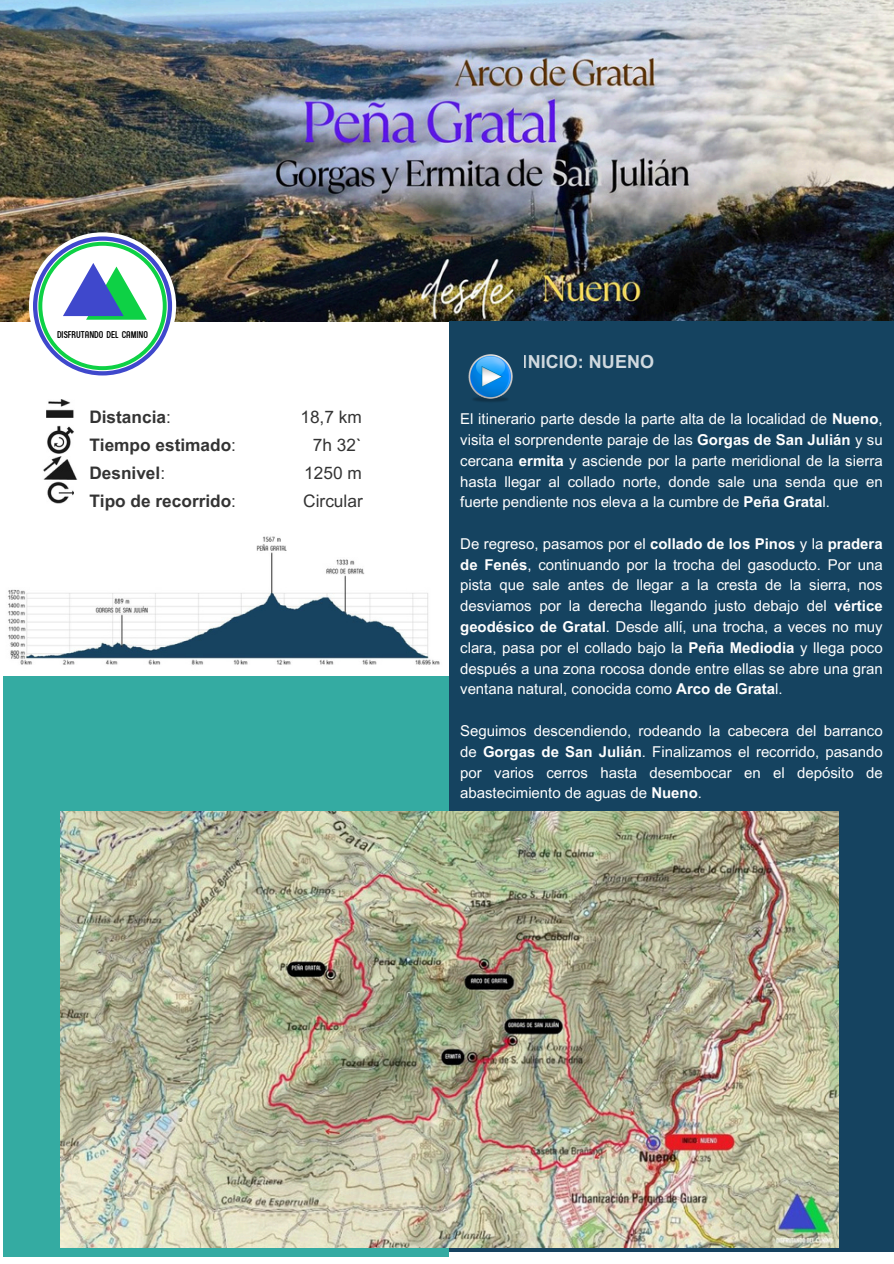
<style>
.page{position:relative;width:894px;height:1264px;background:#fff}
.page>*{position:absolute;margin:0;border:0;box-sizing:border-box;transform-origin:0 0}
.t1{font:700 18px "Arial MT Pro";color:#fff}
.t2{font:700 17.25px "Arial MT Pro";color:#000}
.t3{font:17.25px "Arial MT Pro";color:#000}
.t4{font:15px/20.7px "Arial MT Pro";color:#fff;text-align:justify}
.t5{font:700 9.6px "Arch TH Cond";color:#000}
.s1{font-weight:400}
.s2{font-weight:700}
</style>
<div class="page">
<img style="left:0;top:0;width:893px;height:321px">
<div style="left:29px;top:232px;width:147px;height:147px;background:#fff;border-radius:50%"></div>
<svg style="left:33px;top:236px;width:139px;height:139px"></svg>
<div style="left:449px;top:321px;width:444px;height:930px;background:#154360"></div>
<img style="left:468px;top:354px;width:45px;height:48px">
<div style="left:4px;top:676px;width:445px;height:580px;background:#34aba2"></div>
<img style="left:60px;top:811px;width:778px;height:436px">
<img style="left:46px;top:400px;width:28px;height:18px">
<img style="left:47px;top:425px;width:27px;height:28px">
<img style="left:43px;top:456px;width:34px;height:23px">
<img style="left:47px;top:481px;width:27px;height:23px">
<img style="left:8px;top:536px;width:432px;height:129px">
<p class="t5" style="left:57px;top:328px;width:93px">DISFRUTANDO DEL CAMINO</p>
<p class="t2" style="left:89px;top:410px;width:83px">Distancia<span class="s1">:</span></p>
<p class="t3" style="left:300px;top:410px;width:63px">18,7 km</p>
<p class="t2" style="left:89px;top:438px;width:148px">Tiempo estimado<span class="s1">:</span></p>
<p class="t3" style="left:313px;top:438px;width:50px">7h 32`</p>
<p class="t2" style="left:89px;top:466px;width:77px">Desnivel<span class="s1">:</span></p>
<p class="t3" style="left:304px;top:466px;width:59px">1250 m</p>
<p class="t2" style="left:89px;top:494px;width:148px">Tipo de recorrido<span class="s1">:</span></p>
<p class="t3" style="left:303px;top:494px;width:61px">Circular</p>
<p class="t1" style="left:522px;top:355px;width:133px">INICIO: NUENO</p>
<p class="t4" style="left:460px;top:410px;width:424px">El itinerario parte desde la parte alta de la localidad de <span class="s2">Nueno</span>, visita el sorprendente paraje de las <span class="s2">Gorgas de San Julián</span> y su cercana <span class="s2">ermita</span> y asciende por la parte meridional de la sierra hasta llegar al collado norte, donde sale una senda que en fuerte pendiente nos eleva a la cumbre de <span class="s2">Peña Grata</span>l.</p>
<p class="t4" style="left:460px;top:535px;width:424px">De regreso, pasamos por el <span class="s2">collado de los Pinos</span> y la <span class="s2">pradera de Fenés</span>, continuando por la trocha del gasoducto. Por una pista que sale antes de llegar a la cresta de la sierra, nos desviamos por la derecha llegando justo debajo del <span class="s2">vértice geodésico de Gratal</span>. Desde allí, una trocha, a veces no muy clara, pasa por el collado bajo la <span class="s2">Peña Mediodia</span> y llega poco después a una zona rocosa donde entre ellas se abre una gran ventana natural, conocida como <span class="s2">Arco de Grata</span>l.</p>
<p class="t4" style="left:460px;top:722px;width:424px">Seguimos descendiendo, rodeando la cabecera del barranco de <span class="s2">Gorgas de San Julián</span>. Finalizamos el recorrido, pasando por varios cerros hasta desembocar en el depósito de abastecimiento de aguas de <span class="s2">Nueno</span>.</p>
</div>
